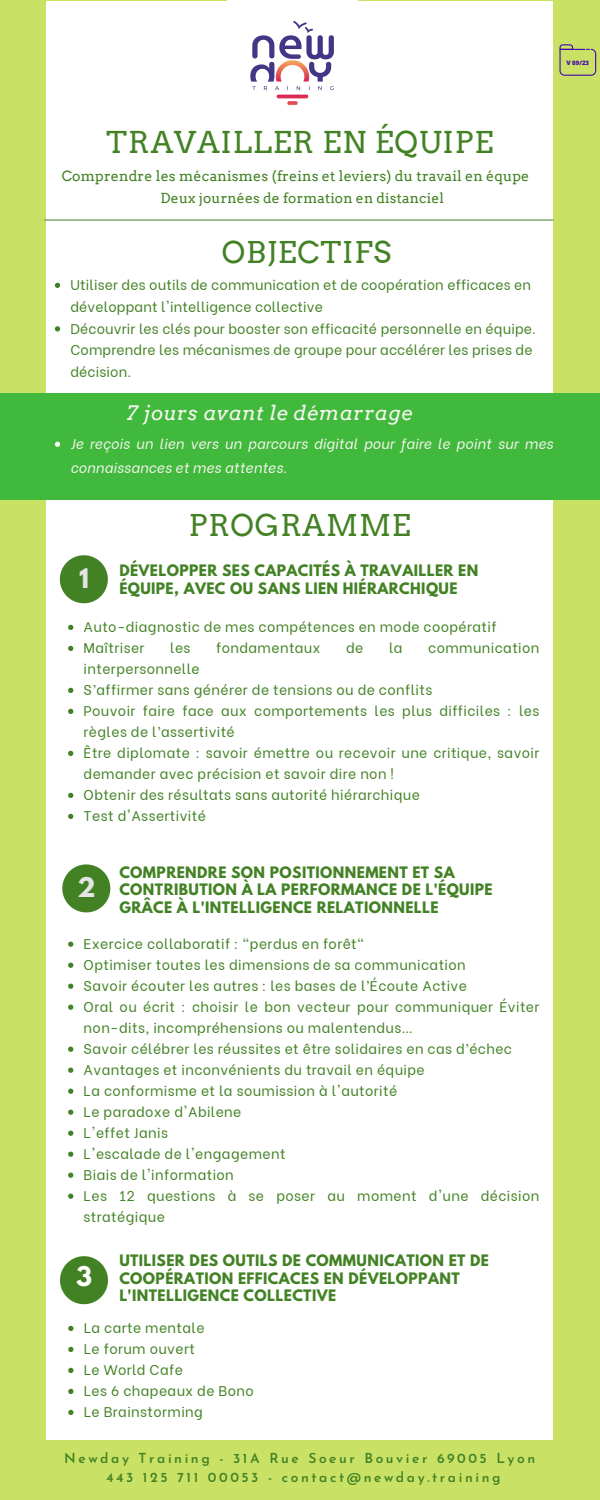
<style>
.page{position:relative;width:600px;height:1500px;background:#c9e265}
.page>*{position:absolute;margin:0;border:0;box-sizing:border-box;transform-origin:0 0}
.t1{font:30.1px "Arvo";letter-spacing:.03em;color:#428224}
.t2{font:30px "Arvo";letter-spacing:.03em;color:#428224}
.t3{font:700 24px "League Spartan";color:#e5e5e6}
.t4{font:700 24px "League Spartan";color:#fff}
.t5{font:italic 20px "Arvo";letter-spacing:.03em;color:#f5f5ef}
.t6{font:14.1px "Arvo";letter-spacing:.015em;color:#428224}
.t7{font:14px/21px "Be Vietnam";letter-spacing:.03em;color:#428224}
.t8{font:700 14px/17.2px "League Spartan";letter-spacing:.03em;color:#428224}
.t9{font:14px/21.8px "Be Vietnam";letter-spacing:.01em;color:#428224}
.t10{font:italic 14px/24px "Be Vietnam";letter-spacing:.015em;color:#f5f5ef}
.t11{font:600 13.8px "Josefin Sans";letter-spacing:.185em;color:#428224}
.t12{font:13.8px "Arvo";letter-spacing:.01em;color:#428224}
.t13{font:800 6.1px "Open Sans";color:#4608ab}
</style>
<div class="page">
<div style="left:46px;top:1px;width:507px;height:1478px;background:#fff"></div>
<div style="left:0;top:393px;width:600px;height:106px;background:#41b93c"></div>
<svg style="left:60px;top:555px;width:48px;height:48px"></svg>
<div style="left:0;top:1440px;width:600px;height:60px;background:#c9e265"></div>
<svg style="left:62px;top:864px;width:48px;height:48px"></svg>
<svg style="left:60px;top:1256px;width:48px;height:48px"></svg>
<svg style="left:55px;top:442px;width:5px;height:5px"></svg>
<svg style="left:55px;top:283px;width:5px;height:5px"></svg>
<svg style="left:55px;top:326px;width:5px;height:5px"></svg>
<svg style="left:68px;top:625px;width:5px;height:5px"></svg>
<svg style="left:68px;top:646px;width:5px;height:5px"></svg>
<svg style="left:68px;top:688px;width:5px;height:5px"></svg>
<svg style="left:68px;top:709px;width:5px;height:5px"></svg>
<svg style="left:68px;top:751px;width:5px;height:5px"></svg>
<svg style="left:68px;top:793px;width:5px;height:5px"></svg>
<svg style="left:68px;top:814px;width:5px;height:5px"></svg>
<svg style="left:68px;top:942px;width:5px;height:5px"></svg>
<svg style="left:68px;top:963px;width:5px;height:5px"></svg>
<svg style="left:68px;top:984px;width:5px;height:5px"></svg>
<svg style="left:68px;top:1005px;width:5px;height:5px"></svg>
<svg style="left:68px;top:1047px;width:5px;height:5px"></svg>
<svg style="left:68px;top:1068px;width:5px;height:5px"></svg>
<svg style="left:68px;top:1089px;width:5px;height:5px"></svg>
<svg style="left:68px;top:1110px;width:5px;height:5px"></svg>
<svg style="left:68px;top:1131px;width:5px;height:5px"></svg>
<svg style="left:68px;top:1152px;width:5px;height:5px"></svg>
<svg style="left:68px;top:1173px;width:5px;height:5px"></svg>
<svg style="left:68px;top:1194px;width:5px;height:5px"></svg>
<svg style="left:68px;top:1326px;width:6px;height:5px"></svg>
<svg style="left:68px;top:1347px;width:6px;height:5px"></svg>
<svg style="left:68px;top:1368px;width:6px;height:5px"></svg>
<svg style="left:68px;top:1389px;width:6px;height:5px"></svg>
<svg style="left:68px;top:1410px;width:6px;height:5px"></svg>
<img style="left:228px;top:0;width:129px;height:105px">
<hr style="left:45px;top:220px;width:508px;height:1px;background:#428224">
<svg style="left:559px;top:44px;width:37px;height:32px"></svg>
<p class="t13" style="left:566px;top:59px;width:24px">V 09/23</p>
<p class="t1" style="left:106px;top:124px;width:389px">TRAVAILLER EN ÉQUIPE</p>
<p class="t6" style="left:62px;top:168px;width:469px">Comprendre les mécanismes (freins et leviers) du travail en équpe</p>
<p class="t12" style="left:161px;top:189px;width:285px">Deux journées de formation en distanciel</p>
<p class="t2" style="left:222px;top:234px;width:171px">OBJECTIFS</p>
<p class="t9" style="left:70px;top:273px;width:462px">Utiliser des outils de communication et de coopération efficaces en développant l'intelligence collective</p>
<p class="t9" style="left:70px;top:316px;width:467px">Découvrir les clés pour booster son efficacité personnelle en équipe.<br>Comprendre les mécanismes de groupe pour accélérer les prises de décision.</p>
<p class="t5" style="left:126px;top:401px;width:288px">7 jours avant le démarrage</p>
<p class="t10" style="left:70px;top:431px;width:484px">Je reçois un lien vers un parcours digital pour faire le point sur mes connaissances et mes attentes.</p>
<p class="t3" style="left:79px;top:567px;width:11px">1</p>
<p class="t2" style="left:189px;top:507px;width:223px">PROGRAMME</p>
<p class="t8" style="left:119px;top:564px;width:360px">DÉVELOPPER SES CAPACITÉS À TRAVAILLER EN<br>ÉQUIPE, AVEC OU SANS LIEN HIÉRARCHIQUE</p>
<p class="t7" style="left:84px;top:615px;width:415px">Auto-diagnostic de mes compétences en mode coopératif</p>
<p class="t7" style="left:84px;top:636px;width:62px">Maîtriser</p>
<p class="t7" style="left:170px;top:636px;width:22px">les</p>
<p class="t7" style="left:216px;top:636px;width:106px">fondamentaux</p>
<p class="t7" style="left:346px;top:636px;width:19px">de</p>
<p class="t7" style="left:389px;top:636px;width:15px">la</p>
<p class="t7" style="left:428px;top:636px;width:113px">communication</p>
<p class="t7" style="left:84px;top:657px;width:118px">interpersonnelle</p>
<p class="t7" style="left:84px;top:678px;width:350px">S’affirmer sans générer de tensions ou de conflits</p>
<p class="t7" style="left:84px;top:699px;width:457px">Pouvoir faire face aux comportements les plus difficiles : les règles de l’assertivité</p>
<p class="t7" style="left:84px;top:741px;width:457px">Être diplomate : savoir émettre ou recevoir une critique, savoir demander avec précision et savoir dire non !</p>
<p class="t7" style="left:84px;top:783px;width:338px">Obtenir des résultats sans autorité hiérarchique</p>
<p class="t7" style="left:84px;top:804px;width:124px">Test d'Assertivité</p>
<p class="t3" style="left:77px;top:876px;width:20px">2</p>
<p class="t8" style="left:119px;top:866px;width:375px">COMPRENDRE SON POSITIONNEMENT ET SA<br>CONTRIBUTION À LA PERFORMANCE DE L'ÉQUIPE<br>GRÂCE À L'INTELLIGENCE RELATIONNELLE</p>
<p class="t7" style="left:84px;top:932px;width:282px">Exercice collaboratif : "perdus en forêt"</p>
<p class="t7" style="left:84px;top:953px;width:384px">Optimiser toutes les dimensions de sa communication</p>
<p class="t7" style="left:84px;top:974px;width:385px">Savoir écouter les autres : les bases de l’Écoute Active</p>
<p class="t7" style="left:84px;top:995px;width:457px">Oral ou écrit : choisir le bon vecteur pour communiquer Éviter non-dits, incompréhensions ou malentendus…</p>
<p class="t7" style="left:84px;top:1037px;width:430px">Savoir célébrer les réussites et être solidaires en cas d’échec</p>
<p class="t7" style="left:84px;top:1058px;width:343px">Avantages et inconvénients du travail en équipe</p>
<p class="t7" style="left:84px;top:1079px;width:315px">La conformisme et la soumission à l'autorité</p>
<p class="t7" style="left:84px;top:1100px;width:159px">Le paradoxe d'Abilene</p>
<p class="t7" style="left:84px;top:1121px;width:86px">L'effet Janis</p>
<p class="t7" style="left:84px;top:1142px;width:203px">L'escalade de l'engagement</p>
<p class="t7" style="left:84px;top:1163px;width:152px">Biais de l'information</p>
<p class="t7" style="left:84px;top:1184px;width:457px">Les 12 questions à se poser au moment d'une décision stratégique</p>
<p class="t8" style="left:119px;top:1254px;width:371px">UTILISER DES OUTILS DE COMMUNICATION ET DE<br>COOPÉRATION EFFICACES EN DÉVELOPPANT<br>L'INTELLIGENCE COLLECTIVE</p>
<p class="t4" style="left:76px;top:1265px;width:17px">3</p>
<p class="t7" style="left:84px;top:1316px;width:122px">La carte mentale</p>
<p class="t7" style="left:84px;top:1337px;width:113px">Le forum ouvert</p>
<p class="t7" style="left:84px;top:1358px;width:101px">Le World Cafe</p>
<p class="t7" style="left:84px;top:1379px;width:171px">Les 6 chapeaux de Bono</p>
<p class="t7" style="left:84px;top:1400px;width:121px">Le Brainstorming</p>
<p class="t11" style="left:64px;top:1453px;width:473px">Newday Training - 31A Rue Soeur Bouvier 69005 Lyon</p>
<p class="t11" style="left:106px;top:1472px;width:396px">443 125 711 00053 - contact@newday.training</p>
</div>
